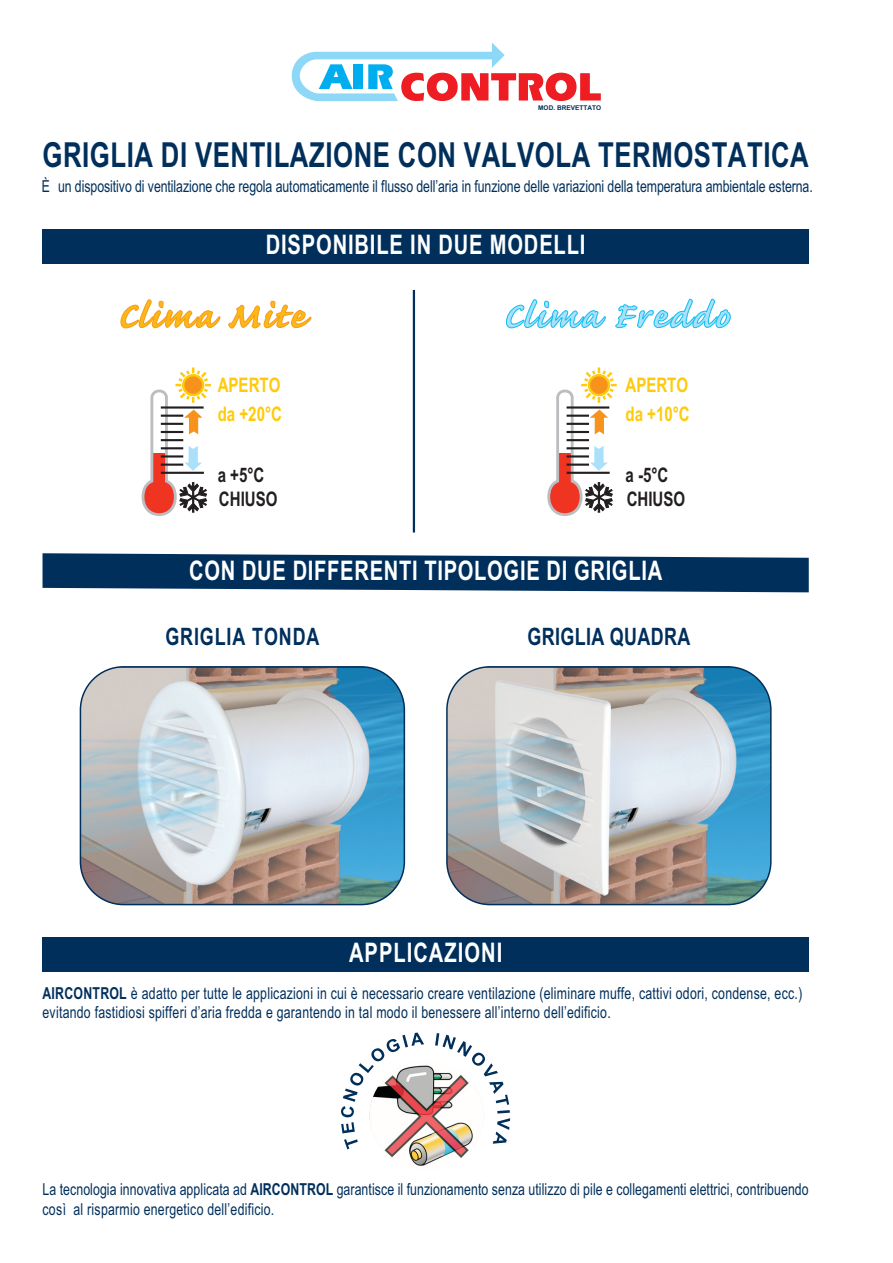
<style>
.page{position:relative;width:893px;height:1263px;background:#fff}
.page>*{position:absolute;margin:0;border:0;box-sizing:border-box;transform-origin:0 0}
.t1{font:700 34.5px "Arial";letter-spacing:.02em;color:#002f5b;scale:.75 1}
.t2{font:700 27px "Arial";letter-spacing:.04em;color:#fff;scale:.75 1}
.t3{font:700 24px "Arial";letter-spacing:.025em;color:#002f5b;scale:.75 1}
.t4{font:700 24px "Arial";letter-spacing:.05em;color:#002f5b;scale:.75 1}
.t5{font:700 20.1px "Arial";color:#feca0a;scale:.75 1}
.t6{font:700 20.1px "Arial";color:#231f20;scale:.75 1}
.t7{font:16.5px/19.2px "Arial";letter-spacing:.005em;color:#002f5b;scale:.75 1}
.t8{font:700 6.45px "Arial";color:#002f5b}
.s1{font-weight:700}
</style>
<div class="page">
<img style="left:370px;top:1061px;width:114px;height:109px;border-radius:50%">
<div style="left:43px;top:229px;width:766px;height:35px;background:#002f5b"></div>
<svg style="left:506px;top:299px;width:100px;height:30px"></svg>
<svg style="left:615px;top:298px;width:116px;height:31px"></svg>
<svg style="left:141px;top:367px;width:70px;height:149px"></svg>
<hr style="left:161px;top:406px;width:43px;height:3px;background:#231f20">
<hr style="left:161px;top:415px;width:22px;height:2px;background:#231f20">
<hr style="left:161px;top:423px;width:22px;height:2px;background:#231f20">
<hr style="left:161px;top:431px;width:22px;height:2px;background:#231f20">
<hr style="left:161px;top:439px;width:22px;height:2px;background:#231f20">
<hr style="left:161px;top:447px;width:22px;height:2px;background:#231f20">
<hr style="left:161px;top:455px;width:22px;height:2px;background:#231f20">
<hr style="left:161px;top:464px;width:22px;height:2px;background:#231f20">
<hr style="left:161px;top:472px;width:43px;height:2px;background:#231f20">
<svg style="left:547px;top:367px;width:70px;height:149px"></svg>
<hr style="left:567px;top:406px;width:42px;height:3px;background:#231f20">
<hr style="left:567px;top:415px;width:22px;height:2px;background:#231f20">
<hr style="left:567px;top:423px;width:22px;height:2px;background:#231f20">
<hr style="left:567px;top:431px;width:22px;height:2px;background:#231f20">
<hr style="left:567px;top:439px;width:22px;height:2px;background:#231f20">
<hr style="left:567px;top:447px;width:22px;height:2px;background:#231f20">
<hr style="left:567px;top:455px;width:22px;height:2px;background:#231f20">
<hr style="left:567px;top:464px;width:22px;height:2px;background:#231f20">
<hr style="left:567px;top:472px;width:43px;height:2px;background:#231f20">
<svg style="left:120px;top:299px;width:101px;height:30px"></svg>
<svg style="left:228px;top:300px;width:84px;height:29px"></svg>
<hr style="left:413px;top:290px;width:2px;height:242px;background:#002f5b">
<svg style="left:43px;top:553px;width:766px;height:39px;background:#1c466d"></svg>
<div style="left:43px;top:937px;width:766px;height:35px;background:#002f5b"></div>
<svg style="left:292px;top:43px;width:309px;height:58px"></svg>
<img style="left:447px;top:667px;width:324px;height:237px;border-radius:43px">
<div style="left:446px;top:666px;width:326px;height:239px;border:2px solid #002f5b;border-radius:43px"></div>
<img style="left:80px;top:667px;width:324px;height:237px;border-radius:43px">
<div style="left:80px;top:666px;width:325px;height:239px;border:2px solid #002f5b;border-radius:43px"></div>
<svg style="left:344px;top:1139px;width:14px;height:10px"></svg>
<svg style="left:341px;top:1032px;width:83px;height:101px"></svg>
<svg style="left:435px;top:1033px;width:63px;height:43px"></svg>
<svg style="left:489px;top:1082px;width:21px;height:62px"></svg>
<p class="t8" style="left:538px;top:106px;width:64px">MOD. BREVETTATO</p>
<h1 class="t1" style="left:43px;top:142px;width:1023px">GRIGLIA DI VENTILAZIONE CON VALVOLA TERMOSTATICA</h1>
<p class="t7" style="left:43px;top:178px;width:1029px">È un dispositivo di ventilazione che regola automaticamente il flusso dell’aria in funzione delle variazioni della temperatura ambientale esterna.</p>
<h2 class="t2" style="left:266px;top:235px;width:428px">DISPONIBILE IN DUE MODELLI</h2>
<p class="t5" style="left:218px;top:378px;width:85px">APERTO</p>
<p class="t5" style="left:625px;top:378px;width:85px">APERTO</p>
<p class="t5" style="left:218px;top:406px;width:87px">da +20°C</p>
<p class="t5" style="left:625px;top:406px;width:87px">da +10°C</p>
<p class="t6" style="left:218px;top:467px;width:64px">a +5°C</p>
<p class="t6" style="left:625px;top:467px;width:59px">a -5°C</p>
<p class="t6" style="left:219px;top:491px;width:80px">CHIUSO</p>
<p class="t6" style="left:627px;top:491px;width:80px">CHIUSO</p>
<h2 class="t2" style="left:189px;top:561px;width:632px">CON DUE DIFFERENTI TIPOLOGIE DI GRIGLIA</h2>
<h3 class="t4" style="left:165px;top:628px;width:207px">GRIGLIA TONDA</h3>
<h3 class="t3" style="left:527px;top:628px;width:219px">GRIGLIA QUADRA</h3>
<h2 class="t2" style="left:349px;top:942px;width:206px">APPLICAZIONI</h2>
<p class="t7" style="left:43px;top:985px;width:1014px"><span class="s1">AIRCONTROL</span> è adatto per tutte le applicazioni in cui è necessario creare ventilazione (eliminare muffe, cattivi odori, condense, ecc.) evitando fastidiosi spifferi d’aria fredda e garantendo in tal modo il benessere all’interno dell’edificio.</p>
<p class="t7" style="left:43px;top:1181px;width:1023px">La tecnologia innovativa applicata ad <span class="s1">AIRCONTROL</span> garantisce il funzionamento senza utilizzo di pile e collegamenti elettrici, contribuendo così al risparmio energetico dell’edificio.</p>
</div>
